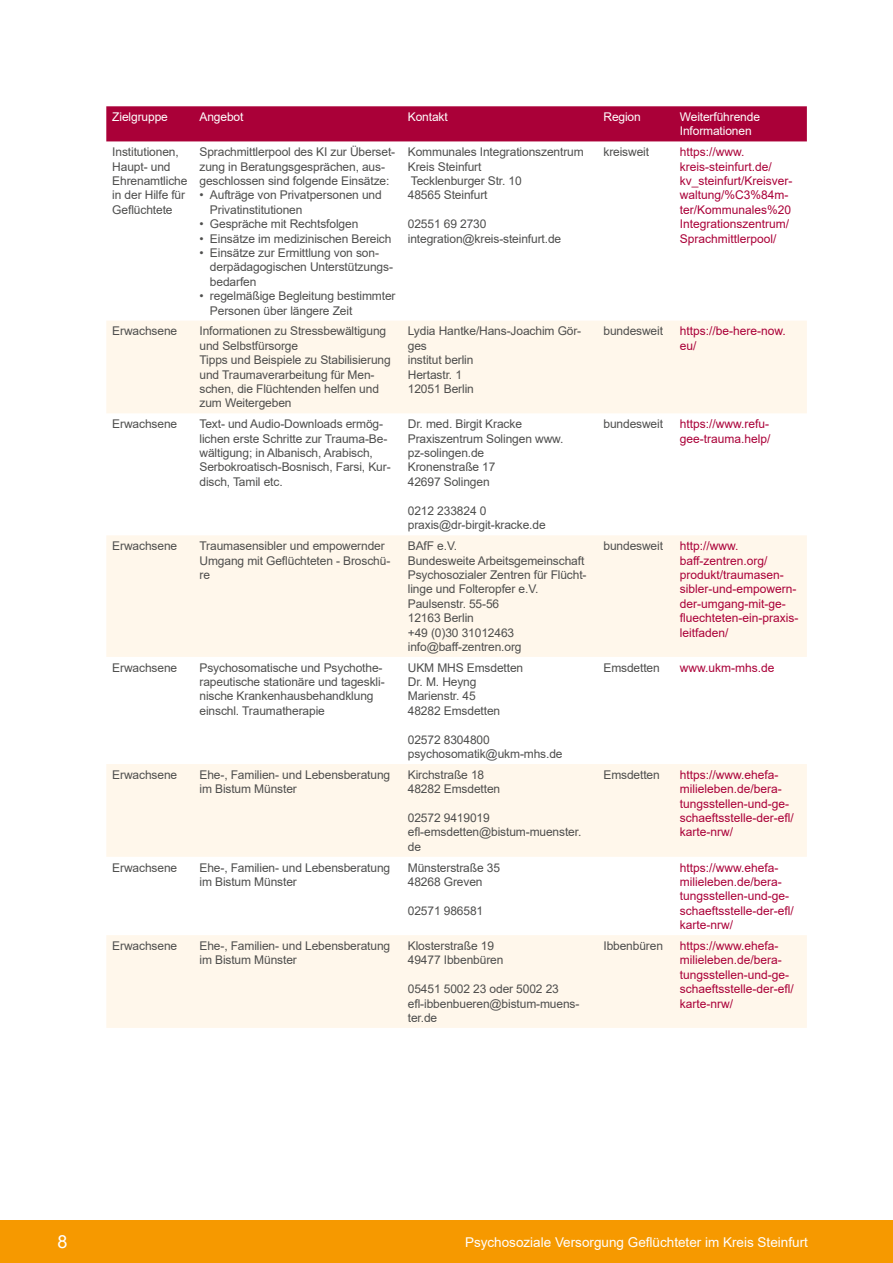
<style>
.page{position:relative;width:893px;height:1263px;background:#fff}
.page>*{position:absolute;margin:0;border:0;box-sizing:border-box;transform-origin:0 0}
.t1{font:18px "Arial";color:#fff}
.t2{font:13.5px "Arial";color:#fff}
.t3{font:12px/14.4px "Arial";letter-spacing:-.01em;color:#4e4e4d}
.t4{font:12px/14.4px "Arial";color:#aa0038}
.t5{font:12px/14.4px "Arial";letter-spacing:-.01em;color:#fff}
</style>
<div class="page">
<div style="left:0;top:1220px;width:893px;height:43px;background:#f69900"></div>
<div style="left:106px;top:106px;width:701px;height:35px;background:#aa0038"></div>
<svg style="left:106px;top:321px;width:701px;height:707px;fill:#fff7eb"></svg>
<p class="t5" style="left:112px;top:110px;width:57px">Zielgruppe</p>
<p class="t5" style="left:199px;top:110px;width:45px">Angebot</p>
<p class="t5" style="left:408px;top:110px;width:41px">Kontakt</p>
<p class="t5" style="left:603px;top:110px;width:39px">Region</p>
<p class="t5" style="left:680px;top:110px;width:82px">Weiterführende<br>Informationen</p>
<p class="t3" style="left:112px;top:145px;width:77px">Institutionen,<br>Haupt- und<br>Ehrenamtliche in der Hilfe für<br>Geflüchtete</p>
<p class="t3" style="left:199px;top:145px;width:197px">Sprachmittlerpool des KI zur Überset&shy;zung in Beratungsgesprächen, aus&shy;geschlossen sind folgende Einsätze:</p>
<p class="t3" style="left:603px;top:145px;width:47px">kreisweit</p>
<p class="t4" style="left:680px;top:145px;width:114px">https://www. kreis-steinfurt.de/ kv_steinfurt/Kreisver&shy;waltung/%C3%84m&shy;ter/Kommunales%20<br>Integrationszentrum/<br>Sprachmittlerpool/</p>
<p class="t3" style="left:408px;top:145px;width:177px">Kommunales Integrationszentrum<br>Kreis Steinfurt<br>Tecklenburger Str. 10<br>48565 Steinfurt</p>
<p class="t3" style="left:408px;top:217px;width:155px">02551 69 2730 integration@kreis-steinfurt.de</p>
<p class="t3" style="left:210px;top:188px;width:173px;text-indent:-10px">• Aufträge von Privatpersonen und<br>Privatinstitutionen</p>
<p class="t3" style="left:199px;top:217px;width:160px">• Gespräche mit Rechtsfolgen</p>
<p class="t3" style="left:199px;top:231px;width:194px">• Einsätze im medizinischen Bereich</p>
<p class="t3" style="left:210px;top:245px;width:185px;text-indent:-10px">• Einsätze zur Ermittlung von son&shy;derpädagogischen Unterstützungs&shy;bedarfen</p>
<p class="t3" style="left:210px;top:289px;width:187px;text-indent:-10px">• regelmäßige Begleitung bestimmter<br>Personen über längere Zeit</p>
<p class="t3" style="left:112px;top:324px;width:66px">Erwachsene</p>
<p class="t3" style="left:199px;top:324px;width:193px">Informationen zu Stressbewältigung und Selbstfürsorge<br>Tipps und Beispiele zu Stabilisierung und Traumaverarbeitung für Men&shy;schen, die Flüchtenden helfen und zum Weitergeben</p>
<p class="t3" style="left:408px;top:324px;width:175px">Lydia Hantke/Hans-Joachim Gör&shy;ges<br>institut berlin<br>Hertastr. 1<br>12051 Berlin</p>
<p class="t3" style="left:603px;top:324px;width:61px">bundesweit</p>
<p class="t4" style="left:680px;top:324px;width:108px">https://be-here-now. eu/</p>
<p class="t3" style="left:112px;top:417px;width:66px">Erwachsene</p>
<p class="t3" style="left:199px;top:417px;width:193px">Text- und Audio-Downloads ermög&shy;lichen erste Schritte zur Trauma-Be&shy;wältigung; in Albanisch, Arabisch, Serbokroatisch-Bosnisch, Farsi, Kur&shy;disch, Tamil etc.</p>
<p class="t3" style="left:408px;top:417px;width:157px">Dr. med. Birgit Kracke<br>Praxiszentrum Solingen www. pz-solingen.de<br>Kronenstraße 17<br>42697 Solingen</p>
<p class="t3" style="left:408px;top:503px;width:139px">0212 233824 0 praxis@dr-birgit-kracke.de</p>
<p class="t3" style="left:603px;top:417px;width:61px">bundesweit</p>
<p class="t4" style="left:680px;top:417px;width:92px">https://www.refu&shy;gee-trauma.help/</p>
<p class="t3" style="left:112px;top:539px;width:66px">Erwachsene</p>
<p class="t3" style="left:199px;top:539px;width:192px">Traumasensibler und empowernder<br>Umgang mit Geflüchteten - Broschü&shy;re</p>
<p class="t3" style="left:408px;top:539px;width:180px">BAfF e.V.<br>Bundesweite Arbeitsgemeinschaft<br>Psychosozialer Zentren für Flücht&shy;linge und Folteropfer e.V.<br>Paulsenstr. 55-56<br>12163 Berlin<br>+49 (0)30 31012463 info@baff-zentren.org</p>
<p class="t3" style="left:603px;top:539px;width:61px">bundesweit</p>
<p class="t4" style="left:680px;top:539px;width:120px">http://www. baff-zentren.org/ produkt/traumasen&shy;sibler-und-empowern&shy;der-umgang-mit-ge&shy;fluechteten-ein-praxis&shy;leitfaden/</p>
<p class="t3" style="left:112px;top:660px;width:66px">Erwachsene</p>
<p class="t3" style="left:199px;top:660px;width:187px">Psychosomatische und Psychothe&shy;rapeutische stationäre und tageskli&shy;nische Krankenhausbehandklung einschl. Traumatherapie</p>
<p class="t3" style="left:408px;top:660px;width:117px">UKM MHS Emsdetten<br>Dr. M. Heyng<br>Marienstr. 45<br>48282 Emsdetten</p>
<p class="t3" style="left:408px;top:732px;width:156px">02572 8304800 psychosomatik@ukm-mhs.de</p>
<p class="t3" style="left:603px;top:660px;width:58px">Emsdetten</p>
<p class="t4" style="left:680px;top:660px;width:96px">www.ukm-mhs.de</p>
<p class="t3" style="left:112px;top:767px;width:66px">Erwachsene</p>
<p class="t3" style="left:199px;top:767px;width:192px">Ehe-, Familien- und Lebensberatung im Bistum Münster</p>
<p class="t3" style="left:408px;top:767px;width:94px">Kirchstraße 18<br>48282 Emsdetten</p>
<p class="t3" style="left:408px;top:810px;width:175px">02572 9419019 efl-emsdetten@bistum-muenster. de</p>
<p class="t3" style="left:112px;top:860px;width:66px">Erwachsene</p>
<p class="t3" style="left:199px;top:860px;width:192px">Ehe-, Familien- und Lebensberatung im Bistum Münster</p>
<p class="t3" style="left:408px;top:860px;width:94px">Münsterstraße 35<br>48268 Greven</p>
<p class="t3" style="left:408px;top:903px;width:77px">02571 986581</p>
<p class="t3" style="left:112px;top:938px;width:66px">Erwachsene</p>
<p class="t3" style="left:199px;top:938px;width:192px">Ehe-, Familien- und Lebensberatung im Bistum Münster</p>
<p class="t3" style="left:408px;top:938px;width:97px">Klosterstraße 19<br>49477 Ibbenbüren</p>
<p class="t3" style="left:408px;top:981px;width:173px">05451 5002 23 oder 5002 23 efl-ibbenbueren@bistum-muens&shy;ter.de</p>
<p class="t3" style="left:603px;top:767px;width:58px">Emsdetten</p>
<p class="t4" style="left:680px;top:767px;width:116px">https://www.ehefa&shy;milieleben.de/bera&shy;tungsstellen-und-ge&shy;schaeftsstelle-der-efl/ karte-nrw/</p>
<p class="t4" style="left:680px;top:860px;width:116px">https://www.ehefa&shy;milieleben.de/bera&shy;tungsstellen-und-ge&shy;schaeftsstelle-der-efl/ karte-nrw/</p>
<p class="t3" style="left:603px;top:938px;width:61px">Ibbenbüren</p>
<p class="t4" style="left:680px;top:938px;width:116px">https://www.ehefa&shy;milieleben.de/bera&shy;tungsstellen-und-ge&shy;schaeftsstelle-der-efl/ karte-nrw/</p>
<h1 class="t1" style="left:57px;top:1229px;width:12px">8</h1>
<p class="t2" style="left:465px;top:1232px;width:344px">Psychosoziale Versorgung Geflüchteter im Kreis Steinfurt</p>
</div>
